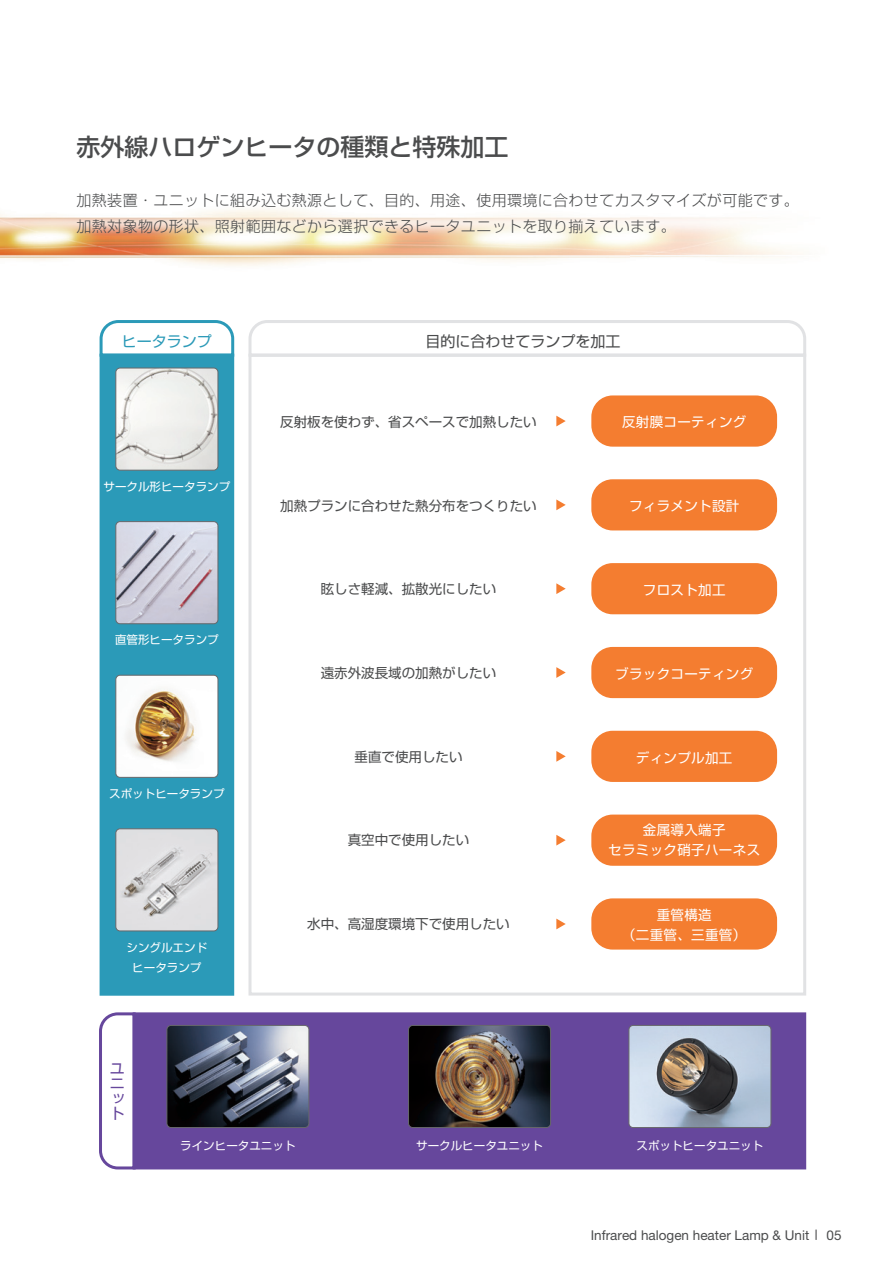
<style>
.page{position:relative;width:893px;height:1263px;background:#fff}
.page>*{position:absolute;margin:0;border:0;box-sizing:border-box;transform-origin:0 0}
.t1{font:500 24px "Shin Go Pro";color:#4b4c4d}
.t2{font:300 15px/25.5px "Shin Go Pro";letter-spacing:.025em;color:#4b4c4d}
.t3{font:15px "Shin Go Pro";color:#4b4c4d}
.t4{font:15px "Shin Go Pro";color:#2b9ab8}
.t5{font:15px/15px "Shin Go Pro";color:#66479c;text-align:justify}
.t6{font:13.5px "Shin Go Pro";color:#4b4c4d}
.t7{font:13.5px/20.2px "Shin Go Pro";letter-spacing:.025em;color:#fff;text-align:center}
.t8{font:13.5px "Helvetica Neue LT Std";color:#4b4c4d}
.t9{font:11.55px/20.2px "Shin Go Pro";color:#fff;text-align:center}
.s1{font-family:"MS Gothic"}
</style>
<div class="page">
<img style="left:0;top:210px;width:792px;height:174px">
<div style="left:248px;top:354px;width:558px;height:641px;border:3px solid #e1e2e4"></div>
<div style="left:100px;top:354px;width:134px;height:642px;background:#2b9ab8"></div>
<div style="left:133px;top:1012px;width:673px;height:157px;background:#66479c;border:3px solid #66479c"></div>
<img style="left:116px;top:368px;width:102px;height:102px">
<div style="left:116px;top:368px;width:102px;height:102px;border:1px solid #67686b;border-radius:4px"></div>
<img style="left:116px;top:522px;width:102px;height:102px">
<div style="left:116px;top:521px;width:102px;height:103px;border:1px solid #67686b;border-radius:4px"></div>
<img style="left:116px;top:675px;width:102px;height:102px">
<div style="left:116px;top:675px;width:102px;height:102px;border:1px solid #67686b;border-radius:4px"></div>
<img style="left:116px;top:829px;width:102px;height:102px">
<div style="left:116px;top:829px;width:102px;height:102px;border:1px solid #67686b;border-radius:4px"></div>
<img style="left:167px;top:1025px;width:142px;height:102px">
<div style="left:167px;top:1025px;width:142px;height:103px;border:1px solid #67686b;border-radius:4px"></div>
<img style="left:629px;top:1025px;width:142px;height:102px">
<div style="left:629px;top:1025px;width:142px;height:103px;border:1px solid #67686b;border-radius:4px"></div>
<img style="left:410px;top:1027px;width:139px;height:99px">
<div style="left:408px;top:1025px;width:143px;height:103px;border:1px solid #67686b;border-radius:4px"></div>
<div style="left:591px;top:395px;width:186px;height:52px;background:#f47d30;border-radius:21px"></div>
<div style="left:591px;top:479px;width:186px;height:51px;background:#f47d30;border-radius:21px"></div>
<div style="left:591px;top:563px;width:186px;height:51px;background:#f47d30;border-radius:21px"></div>
<div style="left:591px;top:647px;width:186px;height:51px;background:#f47d30;border-radius:21px"></div>
<div style="left:591px;top:731px;width:186px;height:51px;background:#f47d30;border-radius:21px"></div>
<div style="left:591px;top:814px;width:186px;height:52px;background:#f47d30;border-radius:21px"></div>
<div style="left:591px;top:898px;width:186px;height:51px;background:#f47d30;border-radius:21px"></div>
<svg style="left:98px;top:318px;width:138px;height:40px"></svg>
<svg style="left:247px;top:318px;width:560px;height:40px"></svg>
<svg style="left:99px;top:1012px;width:38px;height:158px"></svg>
<svg style="left:556px;top:416px;width:10px;height:10px"></svg>
<svg style="left:556px;top:499px;width:10px;height:11px"></svg>
<svg style="left:556px;top:583px;width:10px;height:11px"></svg>
<svg style="left:556px;top:667px;width:10px;height:11px"></svg>
<svg style="left:556px;top:751px;width:10px;height:11px"></svg>
<svg style="left:556px;top:835px;width:10px;height:10px"></svg>
<svg style="left:556px;top:918px;width:10px;height:11px"></svg>
<h1 class="t1" style="left:77px;top:127px;width:433px">赤外線ハロゲンヒータの種類と特殊加工</h1>
<p class="t2" style="left:77px;top:186px;width:724px">加熱装置・ユニットに組み込む熱源として、目的、用途、使用環境に合わせてカスタマイズが可能です。加熱対象物の形状、照射範囲などから選択できるヒータユニットを取り揃えています。</p>
<p class="t4" style="left:122px;top:329px;width:91px">ヒータランプ</p>
<p class="t3" style="left:425px;top:329px;width:196px">目的に合わせてランプを加工</p>
<p class="t9" style="left:103px;top:475px;width:128px">サークル形ヒータランプ</p>
<p class="t9" style="left:115px;top:628px;width:105px">直管形ヒータランプ</p>
<p class="t9" style="left:109px;top:782px;width:117px">スポットヒータランプ</p>
<p class="t9" style="left:127px;top:936px;width:82px">シングルエンドヒータランプ</p>
<p class="t5" style="left:110px;top:1059px;width:16px">ユニット</p>
<p class="t6" style="left:280px;top:411px;width:258px">反射板を使わず、省スペースで加熱したい</p>
<p class="t6" style="left:280px;top:494px;width:258px">加熱プランに合わせた熱分布をつくりたい</p>
<p class="t6" style="left:321px;top:578px;width:177px">眩しさ軽減、拡散光にしたい</p>
<p class="t6" style="left:321px;top:662px;width:177px">遠赤外波長域の加熱がしたい</p>
<p class="t6" style="left:355px;top:745px;width:109px">垂直で使用したい</p>
<p class="t6" style="left:348px;top:829px;width:123px">真空中で使用したい</p>
<p class="t6" style="left:307px;top:912px;width:204px">水中、高湿度環境下で使用したい</p>
<p class="t7" style="left:622px;top:411px;width:126px">反射膜コーティング</p>
<p class="t7" style="left:629px;top:494px;width:112px">フィラメント設計</p>
<p class="t7" style="left:643px;top:578px;width:84px">フロスト加工</p>
<p class="t7" style="left:615px;top:662px;width:140px">ブラックコーティング</p>
<p class="t7" style="left:636px;top:746px;width:98px">ディンプル加工</p>
<p class="t7" style="left:608px;top:818px;width:153px">金属導入端子<br>セラミック硝子ハーネス</p>
<p class="t7" style="left:622px;top:903px;width:126px">重管構造<br>（二重管、三重管）</p>
<p class="t9" style="left:180px;top:1134px;width:117px">ラインヒータユニット</p>
<p class="t9" style="left:416px;top:1134px;width:128px">サークルヒータユニット</p>
<p class="t9" style="left:636px;top:1134px;width:128px">スポットヒータユニット</p>
<p class="t8" style="left:591px;top:1227px;width:252px">Infrared halogen heater Lamp &amp; Unit<span class="s1">Ι</span> 05</p>
</div>
